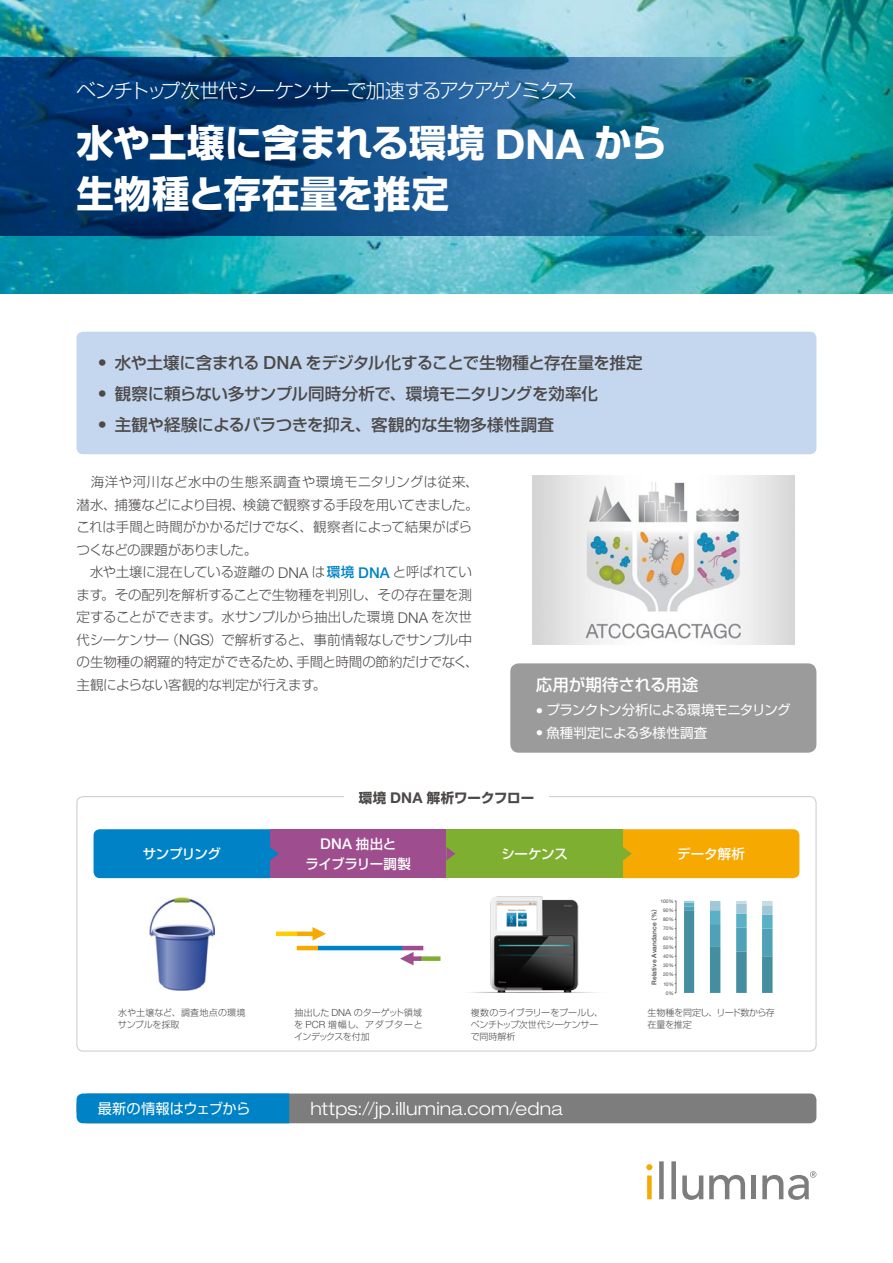
<style>
.page{position:relative;width:893px;height:1263px;background:#fff}
.page>*{position:absolute;margin:0;border:0;box-sizing:border-box;transform-origin:0 0}
.t1{font:700 37.5px/51px "Shin Go Pro";letter-spacing:-.01em;color:#fff}
.t2{font:300 19.5px "Shin Go Pro";letter-spacing:-.075em;color:#fff}
.t3{font:300 expanded 18.15px "Helvetica Neue LT Std";letter-spacing:.015em;color:#fff}
.t4{font:500 16.5px "Shin Go Pro";letter-spacing:-.02em;color:#4c4948}
.t5{font:500 16.5px "Shin Go Pro";letter-spacing:-.01em;color:#fff}
.t6{font:500 14.85px "Helvetica Neue LT Std";color:#fff}
.t7{font:14.25px "Shin Go Pro";letter-spacing:-.02em;color:#fff}
.t8{font:300 13.5px/22.5px "Shin Go Pro";letter-spacing:-.015em;color:#4c4948}
.t9{font:500 13.5px "Shin Go Pro";letter-spacing:-.025em;color:#fff}
.t10{font:13.5px "Shin Go Pro";letter-spacing:-.04em;color:#fff}
.t11{font:13.5px "Shin Go Pro";letter-spacing:-.02em;color:#fff}
.t12{font:700 13.5px "Shin Go Pro";color:#4c4948}
.t13{font:300 9px/12px "Shin Go Pro";letter-spacing:-.015em;color:#4c4948}
.t14{font:300 9px/12px "Shin Go Pro";letter-spacing:.015em;color:#4c4948}
.t15{font:500 6.6px "Helvetica Neue LT Std";letter-spacing:.025em;color:#4c4948}
.t16{font:4.95px/9.1px "Helvetica Neue LT Std";letter-spacing:.02em;color:#4c4948;text-align:center}
.s1{font-family:"Helvetica Neue LT Std";font-size:41.25px}
.s2{font-family:"Helvetica Neue LT Std";font-size:18.15px}
.s3{font-family:"Helvetica Neue LT Std";font-size:14.85px}
.s4{font-weight:500;color:#0082c6}
.s5{font-family:"Helvetica Neue LT Std";font-weight:500;font-size:14.85px;color:#0082c6}
.s6{font-family:"Helvetica Neue LT Std";font-weight:300;font-size:14.85px}
.s7{font-family:"Shin Go Pro";font-size:13.5px}
.s8{font-family:"Shin Go Pro";font-size:6px}
.s9{font-family:"Helvetica Neue LT Std";font-size:9.9px}
</style>
<div class="page">
<img style="left:0;top:0;width:893px;height:293px">
<svg style="left:0;top:57px;width:795px;height:179px;background:#135787"></svg>
<svg style="left:77px;top:1093px;width:739px;height:30px;background:#5b8093"></svg>
<div style="left:77px;top:332px;width:739px;height:122px;background:#c5d7ef;border-radius:6px"></div>
<img style="left:532px;top:475px;width:263px;height:170px">
<div style="left:510px;top:663px;width:306px;height:90px;background:#9b9b9c;border-radius:9px"></div>
<img style="left:404px;top:896px;width:193px;height:97px">
<img style="left:149px;top:897px;width:65px;height:93px">
<div style="left:296px;top:931px;width:25px;height:5px;background:#f6a900"></div>
<svg style="left:312px;top:927px;width:14px;height:13px"></svg>
<div style="left:276px;top:931px;width:21px;height:5px;background:#fdcf00"></div>
<hr style="left:318px;top:946px;width:85px;height:4px;background:#0082c6">
<div style="left:419px;top:956px;width:21px;height:5px;background:#7faf30"></div>
<div style="left:405px;top:956px;width:16px;height:5px;background:#9e4d8e"></div>
<svg style="left:400px;top:952px;width:14px;height:13px"></svg>
<hr style="left:297px;top:946px;width:21px;height:4px;background:#f6a900">
<hr style="left:402px;top:946px;width:21px;height:4px;background:#9e4d8e">
<div style="left:270px;top:829px;width:176px;height:49px;background:#9e4d8e"></div>
<div style="left:446px;top:829px;width:177px;height:49px;background:#7faf30"></div>
<div style="left:94px;top:829px;width:185px;height:49px;background:#0082c6"></div>
<svg style="left:446px;top:847px;width:9px;height:13px"></svg>
<div style="left:623px;top:829px;width:176px;height:49px;background:#f6a900"></div>
<svg style="left:684px;top:901px;width:88px;height:92px"></svg>
<hr style="left:676px;top:901px;width:1px;height:92px;background:#7d7d7d">
<div style="left:647px;top:1175px;width:5px;height:24px;background:#f6a900"></div>
<div style="left:659px;top:1161px;width:5px;height:38px;background:#7d7d7d"></div>
<div style="left:671px;top:1161px;width:5px;height:38px;background:#7d7d7d"></div>
<svg style="left:682px;top:1175px;width:21px;height:25px"></svg>
<svg style="left:709px;top:1175px;width:36px;height:24px"></svg>
<div style="left:751px;top:1175px;width:5px;height:24px;background:#7d7d7d"></div>
<svg style="left:646px;top:1164px;width:6px;height:6px"></svg>
<svg style="left:762px;top:1171px;width:54px;height:29px"></svg>
<h2 class="t2" style="left:77px;top:74px;width:502px">ベンチトップ次世代シーケンサーで加速するアクアゲノミクス</h2>
<h1 class="t1" style="left:77px;top:114px;width:592px">水や土壌に含まれる環境 <span class="s1">DNA</span> から生物種と存在量を推定</h1>
<p class="t4" style="left:98px;top:349px;width:546px"><span class="s2">•</span> 水や土壌に含まれる <span class="s2">DNA</span> をデジタル化することで生物種と存在量を推定</p>
<p class="t4" style="left:98px;top:380px;width:502px"><span class="s2">•</span> 観察に頼らない多サンプル同時分析で、環境モニタリングを効率化</p>
<p class="t4" style="left:98px;top:411px;width:458px"><span class="s2">•</span> 主観や経験によるバラつきを抑え、客観的な生物多様性調査</p>
<p class="t8" style="left:77px;top:469px;width:404px">　海洋や河川など水中の生態系調査や環境モニタリングは従来、潜水、捕獲などにより目視、検鏡で観察する手段を用いてきました。これは手間と時間がかかるだけでなく、観察者によって結果がばらつくなどの課題がありました。<br>　水や土壌に混在している遊離の <span class="s3">DNA</span> は<span class="s4">環境</span> <span class="s5">DNA</span> と呼ばれています。その配列を解析することで生物種を判別し、その存在量を測定することができます。水サンプルから抽出した環境 <span class="s3">DNA</span> を次世代シーケンサー（<span class="s3">NGS</span>）で解析すると、事前情報なしでサンプル中の生物種の網羅的特定ができるため、手間と時間の節約だけでなく、主観によらない客観的な判定が行えます。</p>
<p class="t5" style="left:536px;top:671px;width:164px">応用が期待される用途</p>
<p class="t10" style="left:536px;top:699px;width:256px"><span class="s6">•</span> プランクトン分析による環境モニタリング</p>
<p class="t11" style="left:536px;top:721px;width:173px"><span class="s6">•</span> 魚種判定による多様性調査</p>
<p class="t9" style="left:143px;top:842px;width:80px">サンプリング</p>
<p class="t12" style="left:359px;top:787px;width:177px">環境 <span class="s3">DNA</span> 解析ワークフロー</p>
<p class="t6" style="left:320px;top:835px;width:77px">DNA <span class="s7">抽出と</span></p>
<p class="t9" style="left:306px;top:852px;width:107px">ライブラリー調製</p>
<p class="t9" style="left:501px;top:842px;width:68px">シーケンス</p>
<p class="t9" style="left:677px;top:842px;width:69px">データ解析</p>
<p class="t16" style="left:660px;top:896px;width:15px">100%<br>90%<br>80%<br>70%</p>
<p class="t15" style="left:650px;top:985px;width:81px;rotate:-90deg">Relative Avandance<span class="s8">（</span>%<span class="s8">）</span></p>
<p class="t16" style="left:663px;top:933px;width:12px;text-align:justify">60% 50% 40% 30% 20%</p>
<p class="t16" style="left:666px;top:988px;width:9px">0%</p>
<p class="t16" style="left:663px;top:979px;width:12px">10%</p>
<p class="t14" style="left:118px;top:1005px;width:129px">水や土壌など、調査地点の環境サンプルを採取</p>
<p class="t13" style="left:294px;top:1005px;width:130px;text-align:justify">抽出した <span class="s9">DNA</span> のターゲット領域を <span class="s9">PCR</span> 増幅し、アダプターとインデックスを付加</p>
<p class="t13" style="left:471px;top:1005px;width:134px">複数のライブラリーをプールし、ベンチトップ次世代シーケンサーで同時解析</p>
<p class="t13" style="left:647px;top:1005px;width:129px">生物種を同定し、リード数から存在量を推定</p>
<p class="t7" style="left:98px;top:1097px;width:154px">最新の情報はウェブから</p>
<h3 class="t3" style="left:310px;top:1098px;width:254px">https://jp.illumina.com/edna</h3>
</div>
